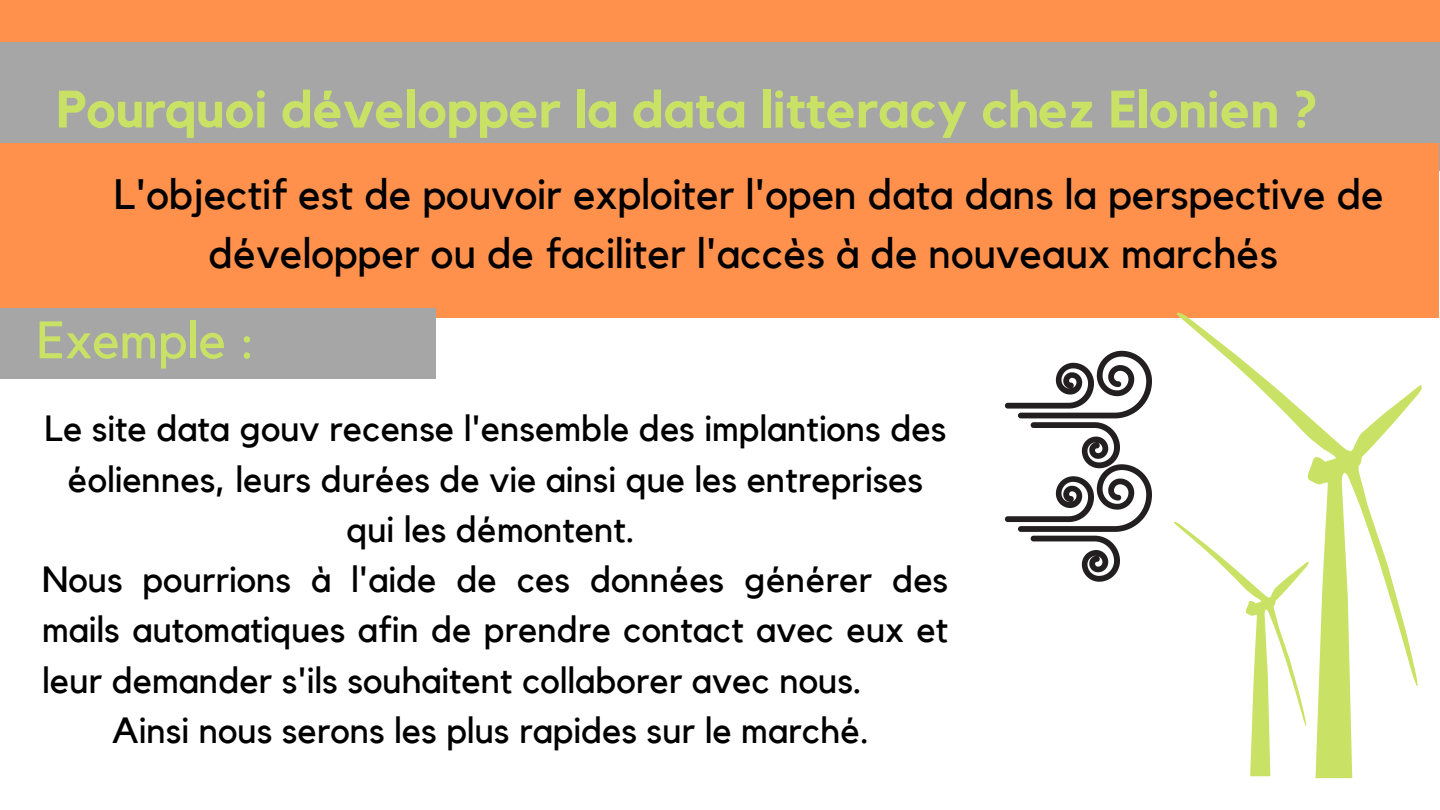
<style>
.page{position:relative;width:1440px;height:810px;background:#fff}
.page>*{position:absolute;margin:0;border:0;box-sizing:border-box;transform-origin:0 0}
.t1{font:700 52px "Kollektif";color:#c9e265}
.t2{font:52px "Kollektif";color:#c9e265}
.t3{font:42.4px/59.2px "Kollektif";color:#000;text-align:center}
.t4{font:36.4px "Kollektif";color:#000}
</style>
<div class="page">
<div style="left:0;top:41px;width:1440px;height:130px;background:#a6a6a6"></div>
<div style="left:0;top:0;width:1440px;height:41px;background:#ff914d"></div>
<div style="left:0;top:143px;width:1438px;height:175px;background:#ff914d"></div>
<div style="left:0;top:308px;width:435px;height:71px;background:#a6a6a6"></div>
<svg style="left:1176px;top:312px;width:246px;height:466px"></svg>
<svg style="left:1174px;top:521px;width:135px;height:255px"></svg>
<svg style="left:1005px;top:351px;width:147px;height:231px"></svg>
<h1 class="t1" style="left:56px;top:85px;width:1263px">Pourquoi développer la data litteracy chez Elonien ?</h1>
<p class="t3" style="left:114px;top:166px;width:1271px">L'objectif est de pouvoir exploiter l'open data dans la perspective de développer ou de faciliter l'accès à de nouveaux marchés</p>
<h1 class="t2" style="left:37px;top:316px;width:220px">Exemple :</h1>
<p class="t4" style="left:45px;top:412px;width:903px">Le site data gouv recense l'ensemble des implantions des</p>
<p class="t4" style="left:68px;top:462px;width:857px">éoliennes, leurs durées de vie ainsi que les entreprises</p>
<p class="t4" style="left:347px;top:512px;width:290px">qui les démontent.</p>
<p class="t4" style="left:42px;top:563px;width:908px">Nous pourrions à l'aide de ces données générer des</p>
<p class="t4" style="left:42px;top:613px;width:908px">mails automatiques afin de prendre contact avec eux et</p>
<p class="t4" style="left:42px;top:663px;width:821px">leur demander s'ils souhaitent collaborer avec nous.</p>
<p class="t4" style="left:112px;top:713px;width:758px">Ainsi nous serons les plus rapides sur le marché.</p>
</div>
